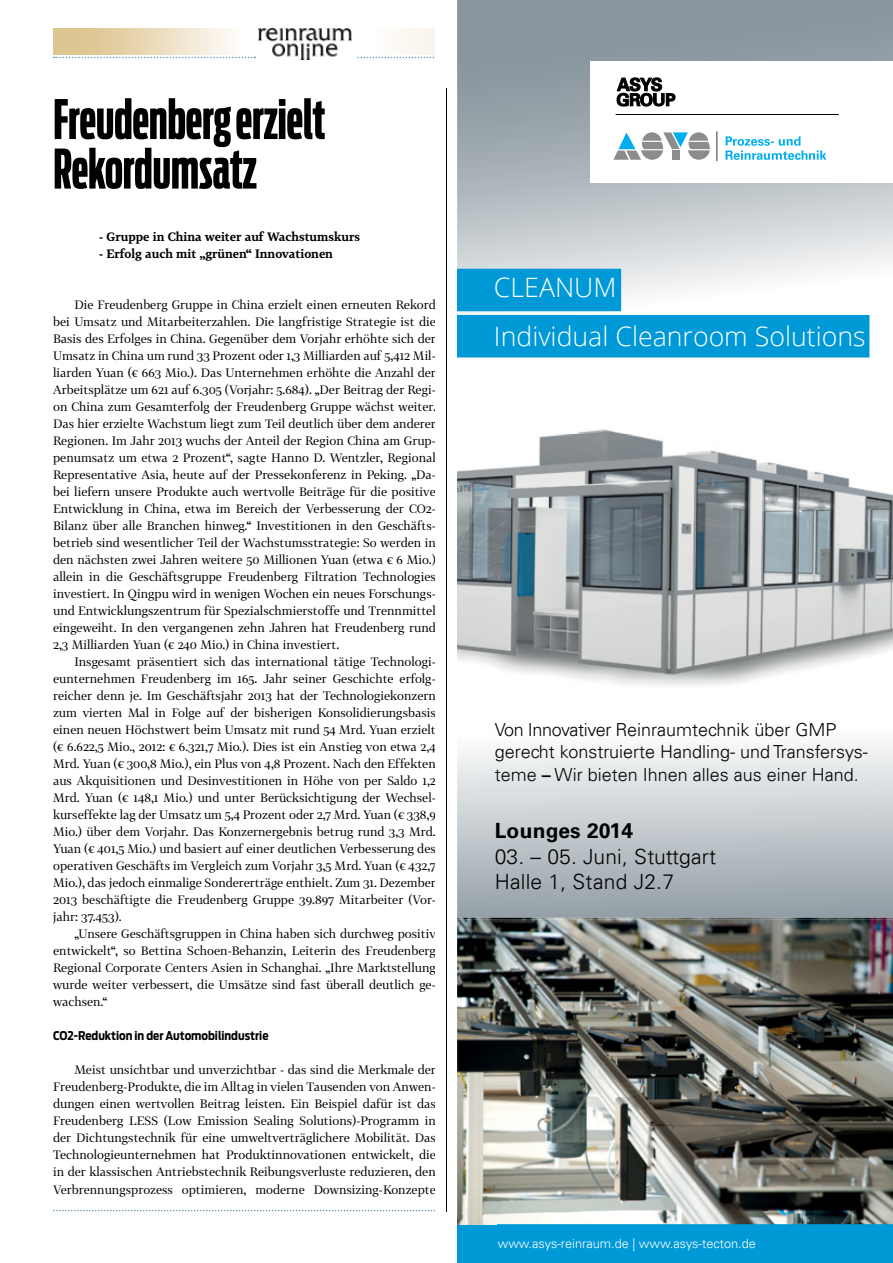
<style>
.page{position:relative;width:893px;height:1263px;background:#fff}
.page>*{position:absolute;margin:0;border:0;box-sizing:border-box;transform-origin:0 0}
.t1{font:700 54px/49.5px "Antenna Comp";color:#000}
.t2{font:300 26.7px/48.3px "Open Sans";color:#fff}
.t3{font:300 21px/25.5px "Univers LT";letter-spacing:.01em;color:#000}
.t4{font:700 21px "Univers LT";letter-spacing:.01em;color:#000}
.t5{font:300 18px/22.5px "Univers LT";color:#000}
.t6{font:300 12.75px "Univers LT";color:#fff}
.t7{font:12px/17px "Tabac G2";color:#000;text-align:justify}
.t8{font:700 12px "Tabac G3";color:#000}
.t9{font:700 12px "Antenna Cond";color:#000}
.s1{font-weight:700}
</style>
<div class="page">
<svg style="left:357px;top:57px;width:77px;height:1px"></svg>
<svg style="left:54px;top:57px;width:201px;height:1px"></svg>
<svg style="left:53px;top:1210px;width:382px;height:1px"></svg>
<img style="left:258px;top:29px;width:94px;height:31px">
<svg style="left:457px;top:0;width:436px;height:332px;background:#aeb7bc"></svg>
<svg style="left:457px;top:743px;width:436px;height:175px;background:#c3cace"></svg>
<div style="left:590px;top:61px;width:303px;height:122px;background:#fff"></div>
<svg style="left:726px;top:136px;width:100px;height:24px"></svg>
<svg style="left:613px;top:132px;width:97px;height:28px"></svg>
<hr style="left:716px;top:131px;width:2px;height:30px;background:#77787b">
<svg style="left:617px;top:78px;width:58px;height:28px"></svg>
<hr style="left:616px;top:114px;width:223px;height:1px;background:#000">
<svg style="left:457px;top:269px;width:412px;height:88px"></svg>
<div style="left:457px;top:1224px;width:436px;height:39px;background:#0099d8"></div>
<img style="left:457px;top:429px;width:436px;height:257px">
<img style="left:457px;top:918px;width:436px;height:306px">
<img style="left:457px;top:1219px;width:39px;height:5px">
<hr style="left:446px;top:88px;width:1px;height:1124px;background:#000">
<h1 class="t1" style="left:53px;top:95px;width:274px">Freudenberg erzielt<br>Rekordumsatz</h1>
<p class="t8" style="left:99px;top:228px;width:262px">- Gruppe in China weiter auf Wachstumskurs</p>
<p class="t8" style="left:99px;top:245px;width:235px">- Erfolg auch mit „grünen“ Innovationen</p>
<p class="t7" style="left:53px;top:296px;width:384px;text-indent:21px">Die Freudenberg Gruppe in China erzielt einen erneuten Rekord bei Umsatz und Mitarbeiterzahlen. Die langfristige Strategie ist die Basis des Erfolges in China. Gegenüber dem Vorjahr erhöhte sich der Umsatz in China um rund 33 Prozent oder 1,3 Milliarden auf 5,412 Mil&shy;liarden Yuan (€ 663 Mio.). Das Unternehmen erhöhte die Anzahl der Arbeitsplätze um 621 auf 6.305 (Vorjahr: 5.684). „Der Beitrag der Regi&shy;on China zum Gesamterfolg der Freudenberg Gruppe wächst weiter.<br>Das hier erzielte Wachstum liegt zum Teil deutlich über dem anderer Regionen. Im Jahr 2013 wuchs der Anteil der Region China am Grup&shy;penumsatz um etwa 2 Prozent“, sagte Hanno D. Wentzler, Regional Representative Asia, heute auf der Pressekonferenz in Peking. „Da&shy;bei liefern unsere Produkte auch wertvolle Beiträge für die positive Entwicklung in China, etwa im Bereich der Verbesserung der CO2- Bilanz über alle Branchen hinweg.“ Investitionen in den Geschäfts&shy;betrieb sind wesentlicher Teil der Wachstumsstrategie: So werden in den nächsten zwei Jahren weitere 50 Millionen Yuan (etwa € 6 Mio.) allein in die Geschäftsgruppe Freudenberg Filtration Technologies investiert. In Qingpu wird in wenigen Wochen ein neues Forschungs&shy;und Entwicklungszentrum für Spezialschmierstoffe und Trennmittel eingeweiht. In den vergangenen zehn Jahren hat Freudenberg rund 2,3 Milliarden Yuan (€ 240 Mio.) in China investiert.</p>
<p class="t7" style="left:53px;top:653px;width:384px;text-indent:21px">Insgesamt präsentiert sich das international tätige Technologi&shy;eunternehmen Freudenberg im 165. Jahr seiner Geschichte erfolg&shy;reicher denn je. Im Geschäftsjahr 2013 hat der Technologiekonzern zum vierten Mal in Folge auf der bisherigen Konsolidierungsbasis einen neuen Höchstwert beim Umsatz mit rund 54 Mrd. Yuan erzielt (€ 6.622,5 Mio., 2012: € 6.321,7 Mio.). Dies ist ein Anstieg von etwa 2,4<br>Mrd. Yuan (€ 300,8 Mio.), ein Plus von 4,8 Prozent. Nach den Effekten aus Akquisitionen und Desinvestitionen in Höhe von per Saldo 1,2<br>Mrd. Yuan (€ 148,1 Mio.) und unter Berücksichtigung der Wechsel&shy;kurseffekte lag der Umsatz um 5,4 Prozent oder 2,7 Mrd. Yuan (€ 338,9<br>Mio.) über dem Vorjahr. Das Konzernergebnis betrug rund 3,3 Mrd.<br>Yuan (€ 401,5 Mio.) und basiert auf einer deutlichen Verbesserung des operativen Geschäfts im Vergleich zum Vorjahr 3,5 Mrd. Yuan (€ 432,7<br>Mio.), das jedoch einmalige Sondererträge enthielt. Zum 31. Dezember 2013 beschäftigte die Freudenberg Gruppe 39.897 Mitarbeiter (Vor&shy;jahr: 37.453).</p>
<p class="t7" style="left:53px;top:925px;width:384px;text-indent:21px">„Unsere Geschäftsgruppen in China haben sich durchweg positiv entwickelt“, so Bettina Schoen-Behanzin, Leiterin des Freudenberg Regional Corporate Centers Asien in Schanghai. „Ihre Marktstellung wurde weiter verbessert, die Umsätze sind fast überall deutlich ge&shy;wachsen.“</p>
<p class="t9" style="left:53px;top:1029px;width:217px">CO2-Reduktion in der Automobilindustrie</p>
<p class="t7" style="left:53px;top:1061px;width:384px;text-indent:21px">Meist unsichtbar und unverzichtbar - das sind die Merkmale der Freudenberg-Produkte, die im Alltag in vielen Tausenden von Anwen&shy;dungen einen wertvollen Beitrag leisten. Ein Beispiel dafür ist das Freudenberg LESS (Low Emission Sealing Solutions)-Programm in der Dichtungstechnik für eine umweltverträglichere Mobilität. Das Technologieunternehmen hat Produktinnovationen entwickelt, die in der klassischen Antriebstechnik Reibungsverluste reduzieren, den Verbrennungsprozess optimieren, moderne Downsizing-Konzepte</p>
<h2 class="t2" style="left:494px;top:263px;width:373px">CLEANUM<br>Individual Cleanroom Solutions</h2>
<h3 class="t5" style="left:495px;top:718px;width:375px">Von Innovativer Reinraumtechnik über GMP gerecht konstruierte Handling- und Transfersys&shy;teme <span class="s1">–</span> Wir bieten Ihnen alles aus einer Hand.</h3>
<h3 class="t4" style="left:495px;top:819px;width:140px">Lounges 2014</h3>
<h3 class="t3" style="left:495px;top:844px;width:223px">03. – 05. Juni, Stuttgart<br>Halle 1, Stand J2.7</h3>
<p class="t6" style="left:498px;top:1236px;width:260px">www.asys-reinraum.de | www.asys-tecton.de</p>
</div>
